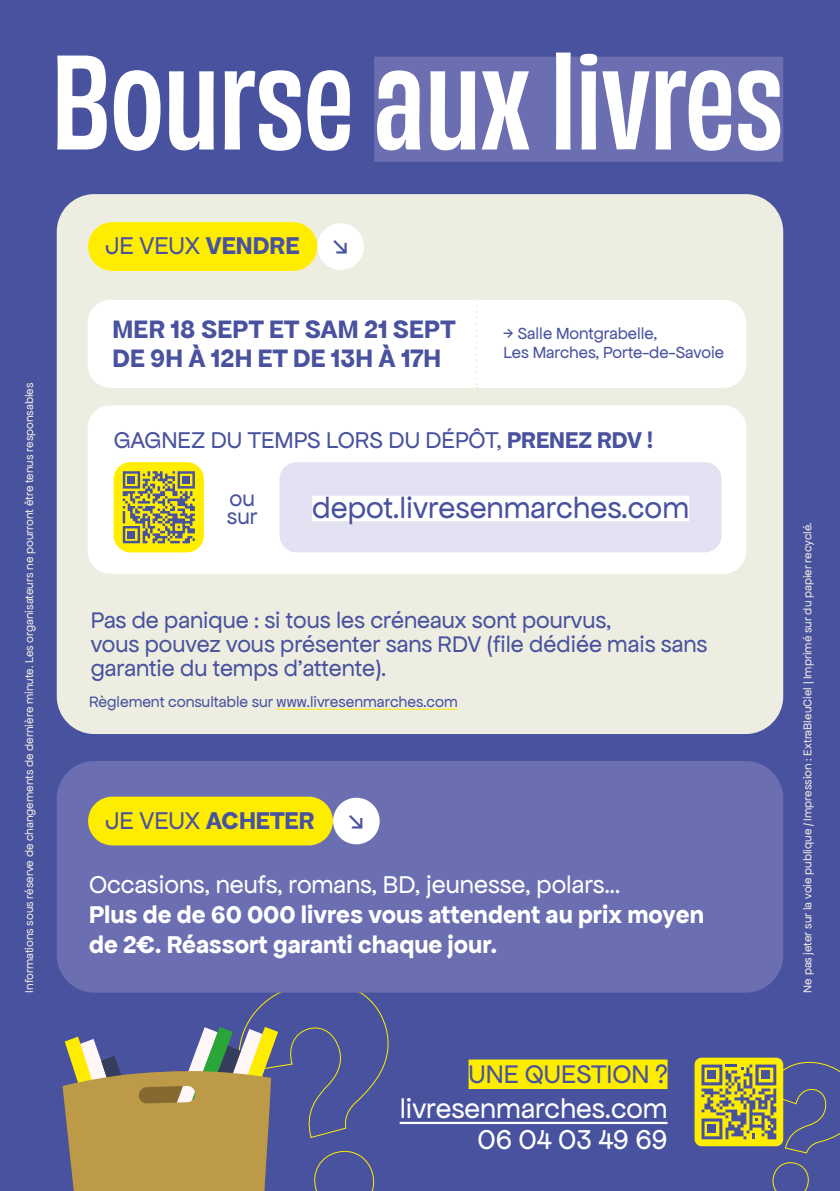
<style>
.page{position:relative;width:840px;height:1191px;background:#fff}
.page>*{position:absolute;margin:0;border:0;box-sizing:border-box;transform-origin:0 0}
.t1{font:125.2px "Obviously Var Comp Th";color:#fff;scale:.94 1}
.t2{font:31.4px "Apfel Grotezk";color:#48529f}
.t3{font:29px/30px "Apfel Grotezk";color:#fff;text-align:right}
.t4{font:27px "Apfel Grotezk";color:#48529f}
.t5{font:700 26.8px/29.2px "Apfel Grotezk";letter-spacing:.005em;color:#48529f}
.t6{font:26.4px "Apfel Grotezk";color:#48529f}
.t7{font:700 25.8px/29.8px "Apfel Grotezk";color:#fff}
.t8{font:25.8px "Apfel Grotezk";color:#fff}
.t9{font:700 25.8px "Apfel Grotezk";color:#48529f}
.t10{font:25.8px "Apfel Grotezk";color:#48529f}
.t11{font:24.2px "Apfel Grotezk";color:#48529f}
.t12{font:24px/24px "Apfel Grotezk";color:#48529f}
.t13{font:23px "Apfel Grotezk";color:#48529f}
.t14{font:17.2px/19.8px "Apfel Grotezk";color:#48529f}
.t15{font:16px "Apfel Grotezk";color:#48529f}
.t16{font:12px "Apfel Grotezk";color:#edede1}
.s1{font-weight:700}
.s2{font-weight:400}
</style>
<div class="page">
<div style="left:0;top:0;width:839px;height:1191px;background:#48529f"></div>
<div style="left:374px;top:57px;width:408px;height:105px;background:#6b6fb2"></div>
<div style="left:57px;top:761px;width:725px;height:231px;background:#6b6fb2;border-radius:38px"></div>
<div style="left:88px;top:796px;width:245px;height:49px;background:#ffed00;border-radius:24px"></div>
<div style="left:333px;top:797px;width:46px;height:47px;background:#fff;border-radius:50%"></div>
<hr style="left:399px;top:1121px;width:268px;height:3px;background:#fff">
<div style="left:468px;top:1059px;width:199px;height:30px;background:#ffed00"></div>
<div style="left:57px;top:194px;width:725px;height:540px;background:#edede1;border-radius:38px"></div>
<div style="left:88px;top:222px;width:229px;height:49px;background:#ffed00;border-radius:24px"></div>
<div style="left:317px;top:223px;width:47px;height:47px;background:#fff;border-radius:50%"></div>
<div style="left:88px;top:405px;width:657px;height:169px;background:#fff;border-radius:23px"></div>
<div style="left:114px;top:462px;width:90px;height:90px;background:#ffed00;border-radius:17px"></div>
<svg style="left:123px;top:471px;width:72px;height:72px"></svg>
<div style="left:182px;top:476px;width:8px;height:7px;background:#48529f"></div>
<div style="left:128px;top:476px;width:7px;height:7px;background:#48529f"></div>
<div style="left:128px;top:531px;width:7px;height:7px;background:#48529f"></div>
<div style="left:279px;top:462px;width:442px;height:90px;background:#e3e2f3;border-radius:17px"></div>
<div style="left:312px;top:496px;width:376px;height:25px;background:#fff"></div>
<hr style="left:276px;top:708px;width:181px;height:2px;background:#feeb17">
<div style="left:88px;top:300px;width:657px;height:88px;background:#fff;border-radius:23px"></div>
<svg style="left:476px;top:300px;width:1px;height:88px"></svg>
<svg style="left:63px;top:976px;width:331px;height:215px"></svg>
<div style="left:694px;top:1057px;width:88px;height:89px;background:#ffed00;border-radius:7px"></div>
<svg style="left:701px;top:1057px;width:138px;height:134px"></svg>
<div style="left:761px;top:1070px;width:9px;height:9px;background:#48529f"></div>
<div style="left:707px;top:1070px;width:9px;height:9px;background:#48529f"></div>
<div style="left:707px;top:1124px;width:9px;height:9px;background:#48529f"></div>
<h1 class="t1" style="left:51px;top:33px;width:780px">Bourse aux livres</h1>
<p class="t16" style="left:23px;top:992px;width:611px;rotate:-90deg">Informations sous réserve de changements de dernière minute. Les organisateurs ne pourront être tenus responsables</p>
<h3 class="t10" style="left:105px;top:232px;width:196px">JE VEUX <span class="s1">VENDRE</span></h3>
<h3 class="t6" style="left:332px;top:232px;width:17px">↘</h3>
<h3 class="t5" style="left:112px;top:315px;width:344px">MER 18 SEPT ET SAM 21 SEPT<br>DE 9H À 12H ET DE 13H À 17H</h3>
<h3 class="t14" style="left:503px;top:323px;width:222px">→ Salle Montgrabelle,<br>Les Marches, Porte-de-Savoie</h3>
<h3 class="t11" style="left:114px;top:427px;width:540px">GAGNEZ DU TEMPS LORS DU DÉPÔT, <span class="s1">PRENEZ RDV !</span></h3>
<h3 class="t13" style="left:229px;top:486px;width:27px">ou</h3>
<h2 class="t2" style="left:312px;top:491px;width:378px">depot.livresenmarches.com</h2>
<h3 class="t13" style="left:227px;top:504px;width:32px">sur</h3>
<h3 class="t12" style="left:91px;top:608px;width:618px">Pas de panique : si tous les créneaux sont pourvus,<br>vous pouvez vous présenter sans RDV (file dédiée mais sans garantie du temps d’attente).</h3>
<h3 class="t15" style="left:89px;top:693px;width:370px">Règlement consultable sur www.livresenmarches.com</h3>
<h3 class="t9" style="left:105px;top:805px;width:211px"><span class="s2">JE VEUX</span> ACHETER</h3>
<h3 class="t6" style="left:348px;top:807px;width:17px">↘</h3>
<h3 class="t8" style="left:89px;top:871px;width:532px">Occasions, neufs, romans, BD, jeunesse, polars...</h3>
<h3 class="t7" style="left:89px;top:900px;width:616px">Plus de de 60 000 livres vous attendent au prix moyen de 2€. Réassort garanti chaque jour.</h3>
<h3 class="t4" style="left:468px;top:1060px;width:200px">UNE QUESTION ?</h3>
<h3 class="t3" style="left:399px;top:1094px;width:269px">livresenmarches.com<br>06 04 03 49 69</h3>
<p class="t16" style="left:800px;top:992px;width:472px;rotate:-90deg">Ne pas jeter sur la voie publique / Impression : ExtraBleuCiel | Imprimé sur du papier recyclé.</p>
</div>
